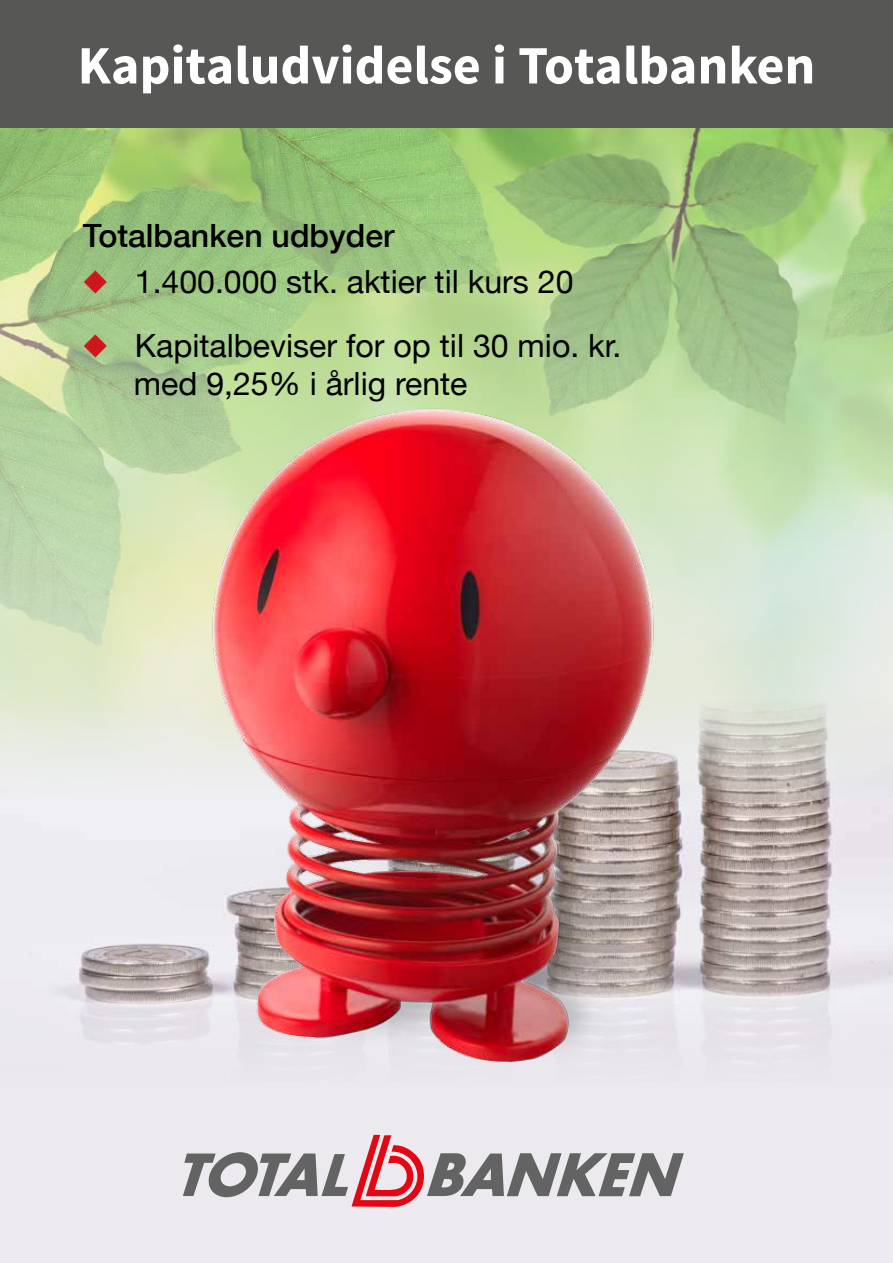
<style>
.page{position:relative;width:893px;height:1263px;background:#fff}
.page>*{position:absolute;margin:0;border:0;box-sizing:border-box;transform-origin:0 0}
.t1{font:700 54px "Source Sans Pro";color:#fff}
.t2{font:32.1px/38.4px "Helvetica Neue";color:#000}
.t3{font:500 32.1px "Helvetica Neue";color:#000}
.s1{color:#cd171a}
</style>
<div class="page">
<div style="left:0;top:21px;width:893px;height:1242px;background:#eceaef"></div>
<img style="left:0;top:128px;width:893px;height:394px">
<img style="left:0;top:522px;width:893px;height:520px">
<svg style="left:183px;top:1135px;width:501px;height:72px"></svg>
<img style="left:204px;top:396px;width:498px;height:667px">
<div style="left:0;top:0;width:893px;height:128px;background:#575756"></div>
<h1 class="t1" style="left:78px;top:31px;width:739px">Kapitaludvidelse i Totalbanken</h1>
<p class="t3" style="left:83px;top:209px;width:313px">Totalbanken udbyder</p>
<p class="t2" style="left:83px;top:264px;width:492px"><span class="s1">◆</span> 1.400.000 stk. aktier til kurs 20</p>
<p class="t2" style="left:134px;top:328px;width:489px;text-indent:-51px"><span class="s1">◆</span> Kapitalbeviser for op til 30 mio. kr. med 9,25% i årlig rente</p>
</div>
